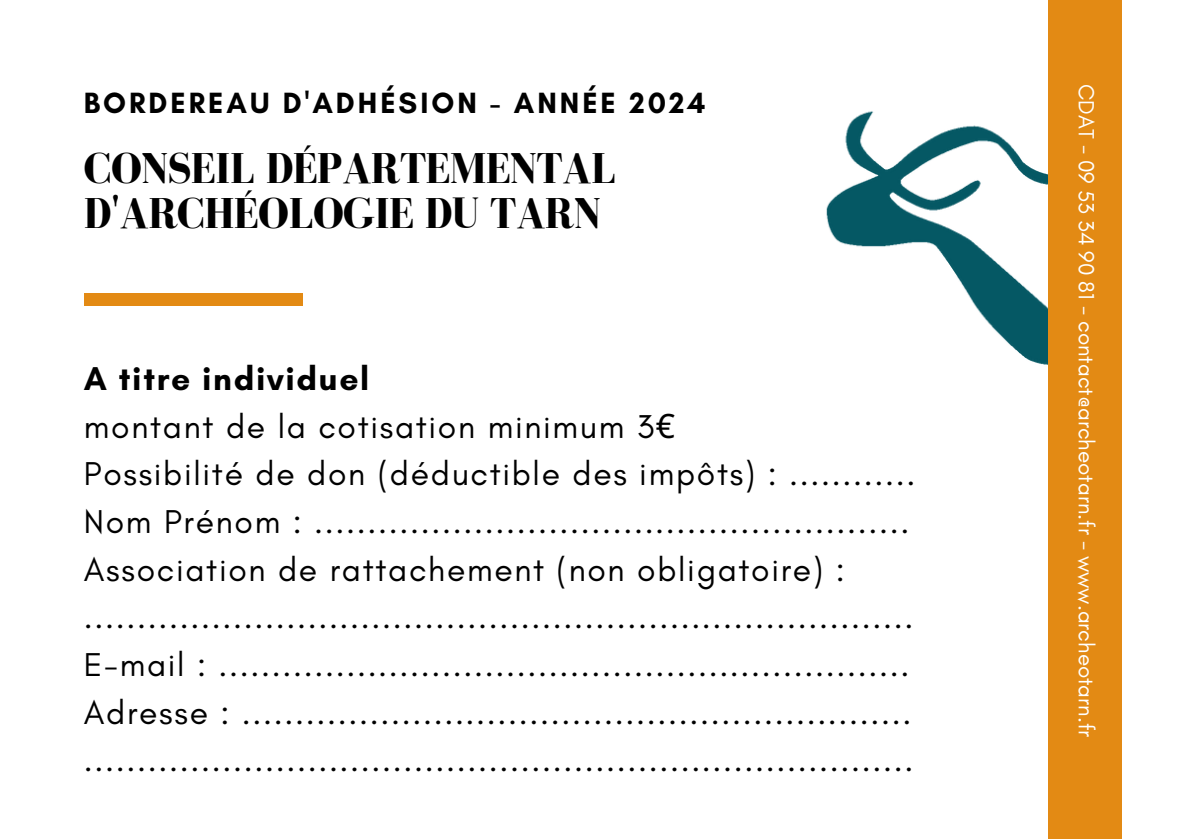
<style>
.page{position:relative;width:1191px;height:839px;background:#fff}
.page>*{position:absolute;margin:0;border:0;box-sizing:border-box;transform-origin:0 0}
.t1{font:700 44.4px/45.2px "Bodoni FLF";letter-spacing:-.02em;color:#000}
.t2{font:33.6px/47.6px "Glacial Indifference";letter-spacing:.05em;color:#000}
.t3{font:700 29.8px "Glacial Indifference";letter-spacing:.1em;color:#000}
.t4{font:22.4px "Glacial Indifference";color:#fff}
.s1{font-weight:700}
.s2{font-family:"Noto Sans"}
</style>
<div class="page">
<img style="left:826px;top:111px;width:222px;height:254px">
<div style="left:1048px;top:0;width:74px;height:838px;background:#e38a14"></div>
<div style="left:84px;top:293px;width:218px;height:12px;background:#e38a14"></div>
<h1 class="t3" style="left:84px;top:84px;width:623px">BORDEREAU D'ADHÉSION - ANNÉE 2024</h1>
<h3 class="t1" style="left:84px;top:146px;width:534px">CONSEIL DÉPARTEMENTAL<br>D'ARCHÉOLOGIE DU TARN</h3>
<p class="t2" style="left:84px;top:354px;width:833px"><span class="s1">A titre individuel<br></span>montant de la cotisation minimum 3<span class="s2">€<br></span>Possibilité de don (déductible des impôts) : ............<br>Nom Prénom : ........................................................<br>Association de rattachement (non obligatoire) : ..............................................................................<br>E-mail : .................................................................<br>Adresse : ............................................................... ..............................................................................</p>
<p class="t4" style="left:1100px;top:84px;width:654px;rotate:90deg">CDAT - 09 53 34 90 81 - contact@archeotarn.fr - www.archeotarn.fr</p>
</div>
